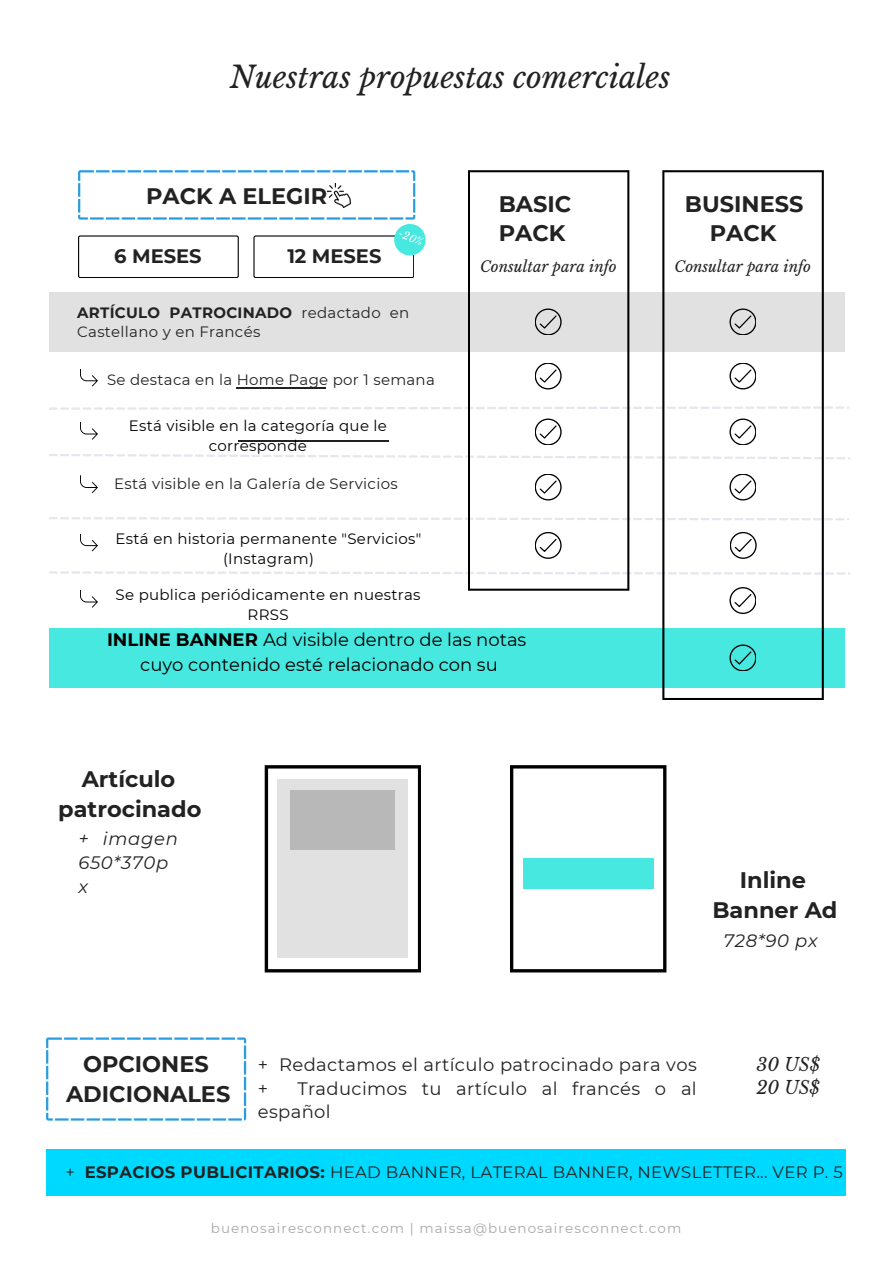
<style>
.page{position:relative;width:893px;height:1264px;background:#fff}
.page>*{position:absolute;margin:0;border:0;box-sizing:border-box;transform-origin:0 0}
.t1{font:italic 30px "Libre Baskerville";color:#222}
.t2{font:700 22.5px/30.3px "Montserrat";color:#222;text-align:center}
.t3{font:700 22.35px "Montserrat";color:#222}
.t4{font:700 19.5px "Montserrat";color:#222}
.t5{font:18px/23.5px "Montserrat";letter-spacing:.02em;color:#222}
.t6{font:18px "Montserrat";color:#000}
.t7{font:italic 18px/23.5px "Montserrat";letter-spacing:.04em;color:#222}
.t8{font:italic 18px/23.5px "Libre Baskerville";color:#222}
.t9{font:16.5px "Montserrat";letter-spacing:.02em;color:#222}
.t10{font:15px "Montserrat";letter-spacing:.02em;color:#000}
.t11{font:15px/19px "Montserrat";letter-spacing:.02em;color:#222}
.t12{font:italic 15px "Libre Baskerville";color:#222}
.t13{font:13.5px "Montserrat";letter-spacing:.08em;color:#a8a8a8}
.t14{font:italic 10.5px "Libre Baskerville";color:#fff}
.s1{font-weight:700}
</style>
<div class="page">
<svg style="left:510px;top:765px;width:156px;height:207px"></svg>
<svg style="left:523px;top:849px;width:130px;height:47px;fill:#46e8e0"></svg>
<svg style="left:265px;top:765px;width:156px;height:207px"></svg>
<div style="left:268px;top:779px;width:147px;height:179px;background:#e1e1e1"></div>
<div style="left:290px;top:790px;width:105px;height:59px;background:#b8b8b8"></div>
<svg style="left:46px;top:1037px;width:201px;height:84px"></svg>
<div style="left:46px;top:1149px;width:799px;height:46px;background:#00d9ff"></div>
<svg style="left:49px;top:454px;width:801px;height:5px"></svg>
<svg style="left:49px;top:406px;width:800px;height:4px"></svg>
<svg style="left:49px;top:517px;width:800px;height:3px"></svg>
<svg style="left:49px;top:571px;width:801px;height:3px"></svg>
<div style="left:49px;top:292px;width:795px;height:60px;background:#e1e1e1"></div>
<div style="left:49px;top:628px;width:795px;height:59px;background:#46e8e0"></div>
<svg style="left:80px;top:534px;width:18px;height:17px"></svg>
<svg style="left:80px;top:475px;width:18px;height:18px"></svg>
<svg style="left:80px;top:422px;width:18px;height:18px"></svg>
<hr style="left:239px;top:440px;width:150px;height:2px;background:#222">
<svg style="left:80px;top:369px;width:18px;height:17px"></svg>
<hr style="left:236px;top:387px;width:89px;height:1px;background:#222">
<svg style="left:80px;top:590px;width:18px;height:17px"></svg>
<svg style="left:468px;top:170px;width:161px;height:420px"></svg>
<svg style="left:534px;top:308px;width:27px;height:27px"></svg>
<svg style="left:534px;top:362px;width:27px;height:27px"></svg>
<svg style="left:534px;top:418px;width:27px;height:27px"></svg>
<svg style="left:534px;top:473px;width:27px;height:27px"></svg>
<svg style="left:534px;top:532px;width:27px;height:27px"></svg>
<svg style="left:662px;top:170px;width:161px;height:530px"></svg>
<svg style="left:729px;top:308px;width:27px;height:27px"></svg>
<svg style="left:729px;top:362px;width:27px;height:27px"></svg>
<svg style="left:729px;top:418px;width:27px;height:27px"></svg>
<svg style="left:729px;top:473px;width:27px;height:27px"></svg>
<svg style="left:729px;top:532px;width:27px;height:27px"></svg>
<svg style="left:729px;top:587px;width:27px;height:27px"></svg>
<svg style="left:729px;top:644px;width:27px;height:27px"></svg>
<svg style="left:78px;top:170px;width:347px;height:108px"></svg>
<p class="t1" style="left:230px;top:59px;width:442px">Nuestras propuestas comerciales</p>
<p class="t3" style="left:146px;top:182px;width:182px">PACK A ELEGIR</p>
<p class="t4" style="left:114px;top:244px;width:89px">6 MESES</p>
<p class="t4" style="left:287px;top:244px;width:96px">12 MESES</p>
<p class="t14" style="left:401px;top:227px;width:27px;rotate:21deg">-20%</p>
<p class="t11" style="left:77px;top:303px;width:333px"><span class="s1">ARTÍCULO PATROCINADO</span> redactado en<br>Castellano y en Francés</p>
<p class="t11" style="left:107px;top:370px;width:329px">Se destaca en la Home Page por 1 semana</p>
<p class="t10" style="left:129px;top:416px;width:260px">Está visible en la categoría que le</p>
<p class="t10" style="left:209px;top:437px;width:100px">corresponde</p>
<p class="t11" style="left:114px;top:473px;width:285px">Está visible en la Galería de Servicios</p>
<p class="t10" style="left:116px;top:529px;width:307px">Está en historia permanente "Servicios"</p>
<p class="t10" style="left:223px;top:549px;width:92px">(Instagram)</p>
<p class="t10" style="left:116px;top:585px;width:306px">Se publica periódicamente en nuestras</p>
<p class="t10" style="left:247px;top:605px;width:42px">RRSS</p>
<p class="t2" style="left:498px;top:189px;width:74px;line-height:29.2px;text-align:left">BASIC<br>PACK</p>
<p class="t2" style="left:685px;top:189px;width:120px;line-height:29.2px">BUSINESS<br>PACK</p>
<p class="t12" style="left:480px;top:258px;width:138px">Consultar para info</p>
<p class="t12" style="left:674px;top:258px;width:138px">Consultar para info</p>
<p class="t6" style="left:107px;top:629px;width:421px"><span class="s1">INLINE BANNER</span> Ad visible dentro de las notas</p>
<p class="t6" style="left:140px;top:653px;width:359px">cuyo contenido esté relacionado con su</p>
<p class="t2" style="left:58px;top:763px;width:145px">Artículo patrocinado</p>
<p class="t7" style="left:78px;top:827px;width:101px">+ imagen<br>650*370p x</p>
<p class="t2" style="left:712px;top:864px;width:126px">Inline<br>Banner Ad</p>
<p class="t7" style="left:723px;top:928px;width:96px">728*90 px</p>
<p class="t2" style="left:66px;top:1048px;width:166px">OPCIONES<br>ADICIONALES</p>
<p class="t5" style="left:258px;top:1052px;width:440px">+ Redactamos el artículo patrocinado para vos +</p>
<p class="t5" style="left:258px;top:1076px;width:440px;text-indent:39px">Traducimos tu artículo al francés o al español</p>
<p class="t8" style="left:756px;top:1052px;width:65px">30 US$<br>20 US$</p>
<p class="t9" style="left:66px;top:1162px;width:778px">+ <span class="s1">ESPACIOS PUBLICITARIOS:</span> HEAD BANNER, LATERAL BANNER, NEWSLETTER... VER P. 5</p>
<p class="t13" style="left:211px;top:1220px;width:472px">buenosairesconnect.com | maissa@buenosairesconnect.com</p>
</div>
